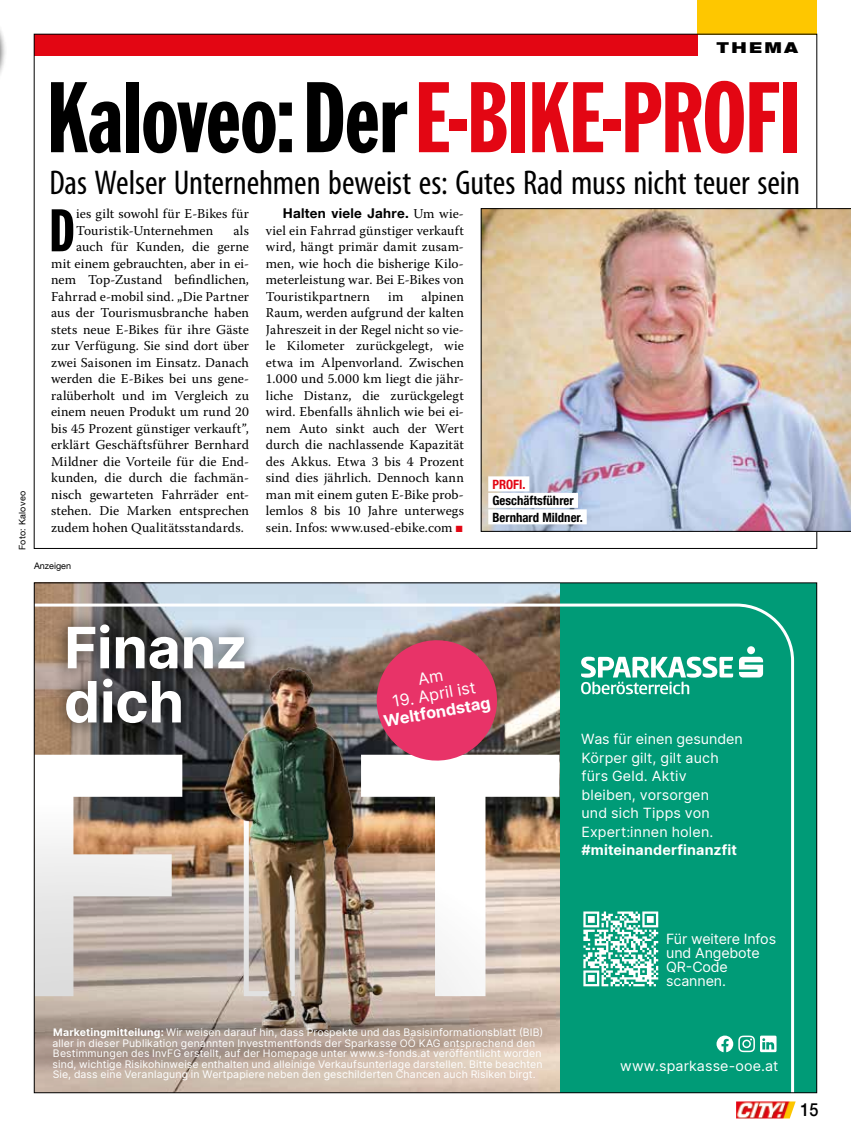
<style>
.page{position:relative;width:851px;height:1127px;background:#fff}
.page>*{position:absolute;margin:0;border:0;box-sizing:border-box;transform-origin:0 0}
.t1{font:105px "Franklin Extra Cond Gothic";letter-spacing:-.015em;color:#e30613}
.t2{font:63px "Franklin Extra Cond Gothic";color:#000}
.t3{font:700 57px/54.2px "Inter";letter-spacing:-.005em;color:#fff}
.t4{font:condensed 34.5px "Myriad Pro";letter-spacing:-.005em;color:#000}
.t5{font:500 18px "Helvetica Neue LT Com";color:#000;scale:.9 1}
.t6{font:700 16.35px "Inter";color:#fff}
.t7{font:16.35px "Inter";color:#fff}
.t8{font:900 expanded 15px "Helvetica Neue LT Com";letter-spacing:.17em;color:#000}
.t9{font:14.25px/18.5px "Inter";letter-spacing:.01em;color:#fff}
.t10{font:14.25px/14.2px "Inter";letter-spacing:-.01em;color:#fff}
.t11{font:700 14.25px "Inter";letter-spacing:.015em;color:#fff}
.t12{font:13.5px/16.5px "Warnock Pro";letter-spacing:.005em;color:#000;text-align:justify}
.t13{font:700 13.5px "Helvetica Neue LT Com";letter-spacing:.02em;color:#000}
.t14{font:700 condensed 12.75px/16.5px "Helvetica Neue LT Com";color:#000}
.t15{font:700 condensed 12.75px "Helvetica Neue LT Com";color:#e30613}
.t16{font:10.5px/10.5px "Inter";letter-spacing:.015em;color:#fff}
.t17{font:9px "Helvetica Neue LT Com";letter-spacing:.03em;color:#000}
.t18{font:9px "Helvetica Neue LT Com";color:#000}
.s1{color:#000}
.s2{font-family:"Warnock Pro";font-weight:400}
.s3{color:#e30613}
.s4{font-weight:700}
</style>
<div class="page">
<img style="left:736px;top:1101px;width:59px;height:17px">
<svg style="left:34px;top:583px;width:782px;height:510px;background:#2c9a80"></svg>
<img style="left:81px;top:585px;width:363px;height:17px">
<img style="left:36px;top:602px;width:759px;height:489px">
<div style="left:697px;top:0;width:119px;height:34px;background:#fec700"></div>
<div style="left:34px;top:34px;width:663px;height:21px;background:#e30613"></div>
<div style="left:0;top:0;width:7px;height:110px;background:#000;opacity:.75"></div>
<svg style="left:0;top:0;width:1px;height:103px"></svg>
<img style="left:481px;top:208px;width:369px;height:323px">
<div style="left:488px;top:476px;width:41px;height:15px;background:#fff"></div>
<div style="left:488px;top:493px;width:90px;height:15px;background:#fff"></div>
<div style="left:488px;top:509px;width:98px;height:15px;background:#fff"></div>
<svg style="left:372px;top:635px;width:130px;height:130px;background:#ca4b6c"></svg>
<p class="t8" style="left:716px;top:38px;width:83px">THEMA</p>
<p class="t17" style="left:17px;top:550px;width:61px;rotate:-90deg">Foto: Kaloveo</p>
<h1 class="t1" style="left:47px;top:62px;width:755px"><span class="s1">Kaloveo: Der</span> E-BIKE-PROFI</h1>
<h3 class="t4" style="left:49px;top:162px;width:752px">Das Welser Unternehmen beweist es: Gutes Rad muss nicht teuer sein</h3>
<h2 class="t2" style="left:49px;top:197px;width:27px">D</h2>
<p class="t12" style="left:76px;top:205px;width:174px">ies gilt sowohl für E-Bikes für<br>Touristik-Unternehmen</p>
<p class="t13" style="left:283px;top:205px;width:182px">Halten viele Jahre. <span class="s2">Um wie-</span></p>
<p class="t12" style="left:266px;top:222px;width:199px">viel ein Fahrrad günstiger verkauft wird, hängt primär damit zusam&shy;men, wie hoch die bisherige Kilo&shy;meterleistung war. Bei E-Bikes von Touristikpartnern</p>
<p class="t12" style="left:233px;top:222px;width:17px">als</p>
<p class="t12" style="left:76px;top:238px;width:174px">auch für Kunden, die gerne</p>
<p class="t12" style="left:51px;top:255px;width:199px">mit einem gebrauchten, aber in ei-</p>
<p class="t12" style="left:51px;top:271px;width:199px">nem Top-Zustand befindlichen,</p>
<p class="t12" style="left:51px;top:288px;width:199px">Fahrrad e-mobil sind. „Die Partner</p>
<p class="t12" style="left:51px;top:304px;width:199px">aus der Tourismusbranche haben</p>
<p class="t12" style="left:51px;top:321px;width:199px">stets neue E-Bikes für ihre Gäste</p>
<p class="t12" style="left:51px;top:337px;width:199px">zur Verfügung. Sie sind dort über</p>
<p class="t12" style="left:51px;top:354px;width:199px">zwei Saisonen im Einsatz. Danach</p>
<p class="t12" style="left:51px;top:370px;width:199px">werden die E-Bikes bei uns gene-</p>
<p class="t12" style="left:51px;top:387px;width:199px">ralüberholt und im Vergleich zu</p>
<p class="t12" style="left:51px;top:403px;width:199px">einem neuen Produkt um rund 20</p>
<p class="t12" style="left:51px;top:420px;width:199px">bis 45 Prozent günstiger verkauft”,</p>
<p class="t12" style="left:51px;top:436px;width:199px">erklärt Geschäftsführer Bernhard</p>
<p class="t12" style="left:51px;top:453px;width:199px">Mildner die Vorteile für die End-</p>
<p class="t12" style="left:51px;top:469px;width:199px">kunden, die durch die fachmän-</p>
<p class="t12" style="left:51px;top:486px;width:199px">nisch gewarteten Fahrräder ent-</p>
<p class="t12" style="left:51px;top:502px;width:199px">stehen. Die Marken entsprechen</p>
<p class="t12" style="left:51px;top:519px;width:194px">zudem hohen Qualitätsstandards.</p>
<p class="t12" style="left:266px;top:288px;width:199px;text-indent:155px">alpinen Raum, werden aufgrund der kalten Jahreszeit in der Regel nicht so vie&shy;le Kilometer zurückgelegt, wie etwa im Alpenvorland. Zwischen 1.000 und 5.000 km liegt die jähr&shy;liche Distanz, die zurückgelegt wird. Ebenfalls ähnlich wie bei ei&shy;nem Auto sinkt auch der Wert durch die nachlassende Kapazität des Akkus. Etwa 3 bis 4 Prozent sind dies jährlich. Dennoch kann man mit einem guten E-Bike prob&shy;lemlos 8 bis 10 Jahre unterwegs sein. Infos: www.used-ebike.com <span class="s3">■</span></p>
<p class="t12" style="left:388px;top:288px;width:17px">im</p>
<p class="t15" style="left:492px;top:477px;width:35px">PROFI.</p>
<p class="t14" style="left:492px;top:493px;width:92px">Geschäftsführer<br>Bernhard Mildner.</p>
<p class="t18" style="left:34px;top:560px;width:38px">Anzeigen</p>
<h3 class="t3" style="left:64px;top:618px;width:185px">Finanz dich</h3>
<p class="t7" style="left:390px;top:690px;width:86px;rotate:-10deg">19. April ist</p>
<p class="t6" style="left:381px;top:709px;width:110px;rotate:-10deg">Weltfondstag</p>
<p class="t9" style="left:581px;top:729px;width:163px">Was für einen gesunden<br>Körper gilt, gilt auch fürs Geld. Aktiv bleiben, vorsorgen<br>und sich Tipps von<br>Expert:innen holen.</p>
<p class="t11" style="left:581px;top:839px;width:157px">#miteinanderfinanzfit</p>
<p class="t16" style="left:53px;top:1027px;width:492px"><span class="s4">Marketingmitteilung:</span> Wir weisen darauf hin, dass Prospekte und das Basisinformationsblatt (BIB) aller in dieser Publikation genannten Investmentfonds der Sparkasse OÖ KAG entsprechend den Bestimmungen des InvFG erstellt, auf der Homepage unter www.s-fonds.at veröffentlicht worden sind, wichtige Risikohinweise enthalten und alleinige Verkaufsunterlage darstellen. Bitte beachten Sie, dass eine Veranlagung in Wertpapiere neben den geschilderten Chancen auch Risiken birgt.</p>
<p class="t10" style="left:666px;top:931px;width:111px">Für weitere Infos und Angebote<br>QR-Code scannen.</p>
<p class="t9" style="left:620px;top:1056px;width:160px">www.sparkasse-ooe.at</p>
<h3 class="t5" style="left:800px;top:1099px;width:22px">15</h3>
</div>
